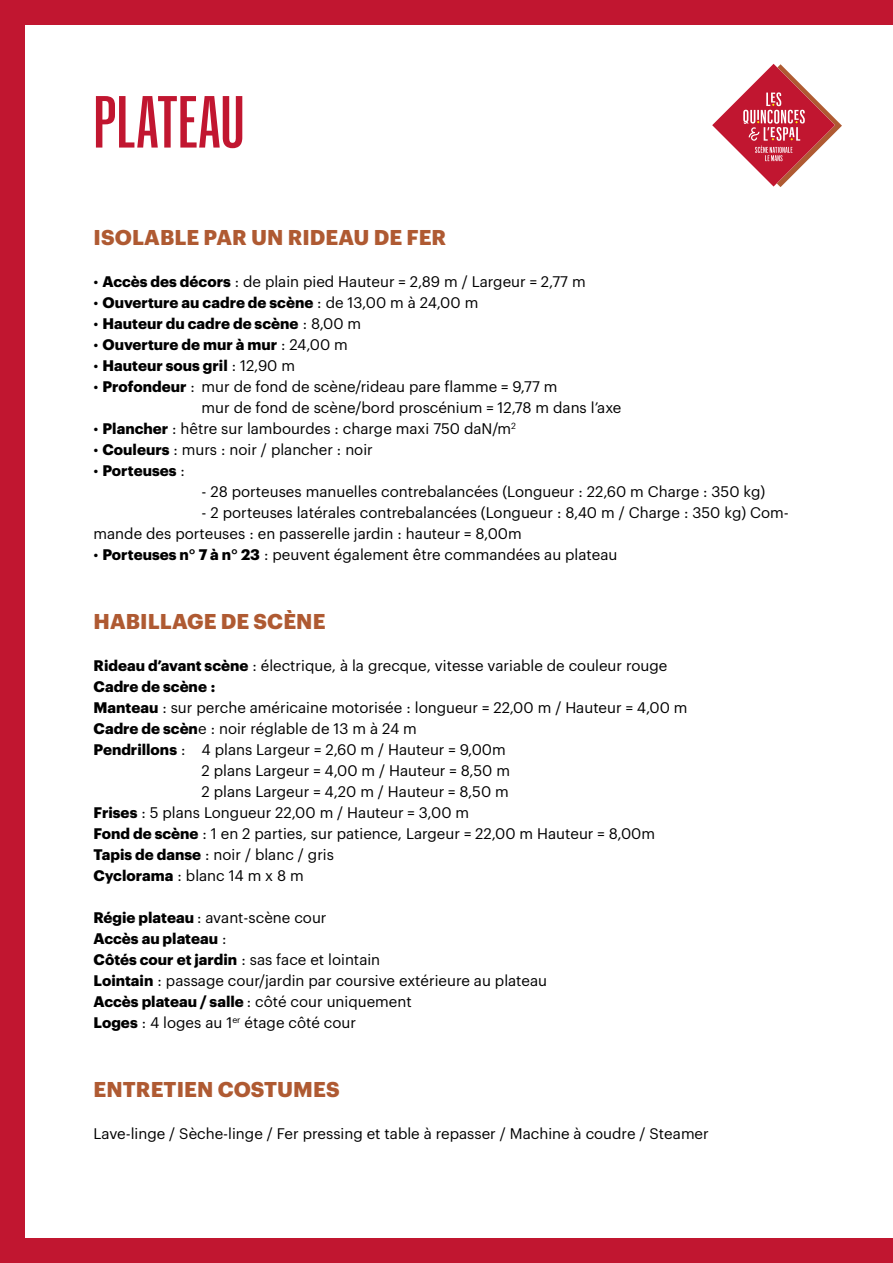
<style>
.page{position:relative;width:893px;height:1263px;background:#fff}
.page>*{position:absolute;margin:0;border:0;box-sizing:border-box;transform-origin:0 0}
.t1{font:500 72px "Graphik XX Cond";letter-spacing:.005em;color:#c11630}
.t2{font:700 21px "Graphik";letter-spacing:.005em;color:#af5a32}
.t3{font:15px/21px "Graphik";color:#000}
.t4{font:700 15px "Graphik";color:#000}
.s1{font-weight:700}
.s2{font-weight:400}
</style>
<div class="page">
<div style="left:0;top:0;width:24px;height:1263px;background:#c11630"></div>
<div style="left:0;top:0;width:893px;height:24px;background:#c11630"></div>
<div style="left:0;top:1239px;width:893px;height:24px;background:#c11630"></div>
<svg style="left:712px;top:64px;width:123px;height:123px"></svg>
<svg style="left:743px;top:64px;width:99px;height:123px"></svg>
<h1 class="t1" style="left:94px;top:75px;width:152px">PLATEAU</h1>
<h2 class="t2" style="left:94px;top:221px;width:354px">ISOLABLE PAR UN RIDEAU DE FER</h2>
<p class="t3" style="left:94px;top:270px;width:494px">• <span class="s1">Accès des décors</span> : de plain pied Hauteur = 2,89 m / Largeur = 2,77 m</p>
<p class="t4" style="left:94px;top:291px;width:386px"><span class="s2">•</span> Ouverture au cadre de scène <span class="s2">: de 13,00 m à 24,00 m</span></p>
<p class="t4" style="left:94px;top:312px;width:269px"><span class="s2">•</span> Hauteur du cadre de scène <span class="s2">: 8,00 m</span></p>
<p class="t4" style="left:94px;top:333px;width:256px"><span class="s2">•</span> Ouverture de mur à mur <span class="s2">: 24,00 m</span></p>
<p class="t4" style="left:94px;top:354px;width:203px"><span class="s2">•</span> Hauteur sous gril <span class="s2">: 12,90 m</span></p>
<p class="t3" style="left:202px;top:375px;width:421px;text-indent:-108px">• <span class="s1">Profondeur</span> : mur de fond de scène/rideau pare flamme = 9,77 m<br>mur de fond de scène/bord proscénium = 12,78 m dans l’axe</p>
<p class="t3" style="left:94px;top:417px;width:424px">• <span class="s1">Plancher</span> : hêtre sur lambourdes : charge maxi 750 daN/m<sup>2</sup></p>
<p class="t3" style="left:94px;top:438px;width:281px">• <span class="s1">Couleurs</span> : murs : noir / plancher : noir</p>
<p class="t4" style="left:94px;top:459px;width:93px"><span class="s2">•</span> Porteuses <span class="s2">:</span></p>
<p class="t3" style="left:202px;top:480px;width:565px">- 28 porteuses manuelles contrebalancées (Longueur : 22,60 m Charge : 350 kg)</p>
<p class="t3" style="left:94px;top:501px;width:697px;text-indent:108px">- 2 porteuses latérales contrebalancées (Longueur : 8,40 m / Charge : 350 kg) Com&shy;mande des porteuses : en passerelle jardin : hauteur = 8,00m</p>
<p class="t3" style="left:94px;top:543px;width:525px">• <span class="s1">Porteuses n° 7 à n° 23</span> : peuvent également être commandées au plateau</p>
<h2 class="t2" style="left:94px;top:605px;width:233px">HABILLAGE DE SCÈNE</h2>
<p class="t3" style="left:94px;top:654px;width:575px"><span class="s1">Rideau d’avant scène</span> : électrique, à la grecque, vitesse variable de couleur rouge</p>
<p class="t4" style="left:94px;top:675px;width:123px">Cadre de scène :</p>
<p class="t3" style="left:94px;top:696px;width:595px"><span class="s1">Manteau</span> : sur perche américaine motorisée : longueur = 22,00 m / Hauteur = 4,00 m</p>
<p class="t3" style="left:94px;top:717px;width:325px"><span class="s1">Cadre de scèn</span>e : noir réglable de 13 m à 24 m</p>
<p class="t3" style="left:94px;top:738px;width:414px"><span class="s1">Pendrillons</span> : 4 plans Largeur = 2,60 m / Hauteur = 9,00m</p>
<p class="t3" style="left:202px;top:759px;width:310px">2 plans Largeur = 4,00 m / Hauteur = 8,50 m</p>
<p class="t3" style="left:202px;top:780px;width:309px">2 plans Largeur = 4,20 m / Hauteur = 8,50 m</p>
<p class="t3" style="left:94px;top:801px;width:377px"><span class="s1">Frises</span> : 5 plans Longueur 22,00 m / Hauteur = 3,00 m</p>
<p class="t3" style="left:94px;top:822px;width:563px"><span class="s1">Fond de scène</span> : 1 en 2 parties, sur patience, Largeur = 22,00 m Hauteur = 8,00m</p>
<p class="t3" style="left:94px;top:843px;width:242px"><span class="s1">Tapis de danse</span> : noir / blanc / gris</p>
<p class="t3" style="left:94px;top:864px;width:212px"><span class="s1">Cyclorama</span> : blanc 14 m x 8 m</p>
<p class="t3" style="left:94px;top:906px;width:455px"><span class="s1">Régie plateau</span> : avant-scène cour<br><span class="s1">Accès au plateau</span> :<br><span class="s1">Côtés cour et jardin</span> : sas face et lointain<br><span class="s1">Lointain</span> : passage cour/jardin par coursive extérieure au plateau <span class="s1">Accès plateau / salle</span> : côté cour uniquement<br><span class="s1">Loges</span> : 4 loges au 1<sup>er</sup> étage côté cour</p>
<h2 class="t2" style="left:94px;top:1073px;width:248px">ENTRETIEN COSTUMES</h2>
<p class="t3" style="left:94px;top:1122px;width:617px">Lave-linge / Sèche-linge / Fer pressing et table à repasser / Machine à coudre / Steamer</p>
</div>
